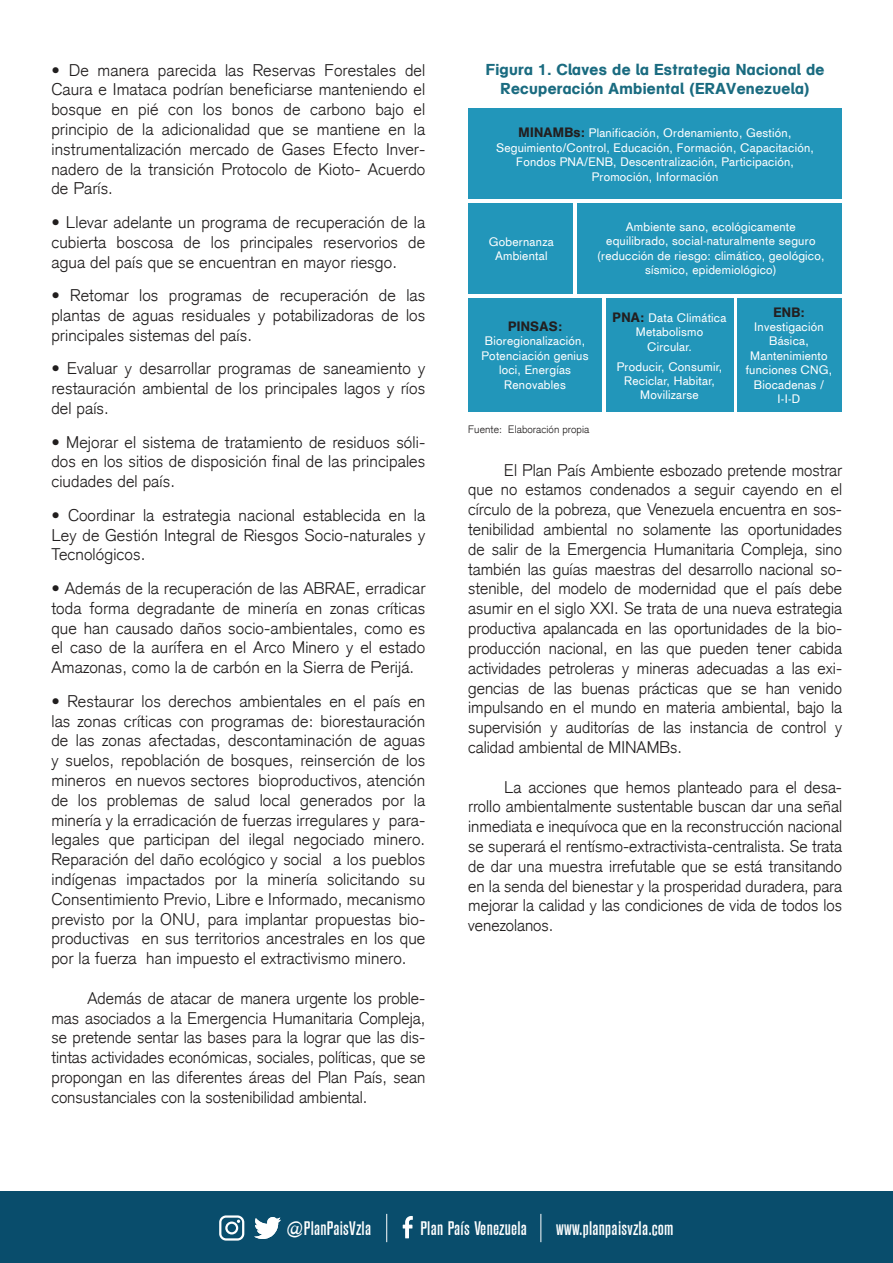
<style>
.page{position:relative;width:893px;height:1263px;background:#fff}
.page>*{position:absolute;margin:0;border:0;box-sizing:border-box;transform-origin:0 0}
.t1{font:500 19.5px "Akzidenz Grot Con BQ";letter-spacing:.015em;color:#fff}
.t2{font:300 16.5px/19.8px "Akzidenz Grotesk CE";letter-spacing:.005em;color:#211e1e;text-align:justify}
.t3{font:500 15.75px/18.9px "AG Schulbuch BQ";letter-spacing:.02em;color:#1a6b80;text-align:center}
.t4{font:500 13.5px "AG Schulbuch Two BQ";letter-spacing:.02em;color:#231f20}
.t5{font:12px/14.4px "Akzidenz Grotesk CE";letter-spacing:.02em;color:#fff;text-align:center}
.t6{font:300 10.5px "Akzidenz Grotesk CE";letter-spacing:.005em;color:#211e1e}
.s1{font-family:"AG Schulbuch Two BQ";font-weight:500;font-size:13.5px;color:#231f20}
</style>
<div class="page">
<div style="left:468px;top:109px;width:374px;height:90px;background:#2296ba"></div>
<div style="left:577px;top:203px;width:265px;height:90px;background:#2296ba"></div>
<div style="left:468px;top:203px;width:105px;height:90px;background:#2296ba"></div>
<div style="left:468px;top:298px;width:133px;height:114px;background:#2296ba"></div>
<div style="left:606px;top:298px;width:127px;height:114px;background:#2296ba"></div>
<div style="left:738px;top:298px;width:104px;height:114px;background:#2296ba"></div>
<div style="left:0;top:1191px;width:893px;height:72px;background:#094d6c"></div>
<svg style="left:219px;top:1215px;width:25px;height:25px"></svg>
<svg style="left:254px;top:1217px;width:27px;height:22px"></svg>
<svg style="left:403px;top:1216px;width:10px;height:22px"></svg>
<svg style="left:386px;top:1214px;width:1px;height:28px"></svg>
<svg style="left:540px;top:1214px;width:1px;height:28px"></svg>
<p class="t2" style="left:51px;top:60px;width:375px">• De manera parecida las Reservas Forestales del Caura e Imataca podrían beneficiarse manteniendo el bosque en pié con los bonos de carbono bajo el principio de la adicionalidad que se mantiene en la instrumentalización mercado de Gases Efecto Inver&shy;nadero de la transición Protocolo de Kioto- Acuerdo de París.</p>
<p class="t2" style="left:51px;top:212px;width:375px">• Llevar adelante un programa de recuperación de la cubierta boscosa de los principales reservorios de agua del país que se encuentran en mayor riesgo.</p>
<p class="t2" style="left:51px;top:285px;width:375px">• Retomar los programas de recuperación de las plantas de aguas residuales y potabilizadoras de los principales sistemas del país.</p>
<p class="t2" style="left:51px;top:358px;width:375px">• Evaluar y desarrollar programas de saneamiento y restauración ambiental de los principales lagos y ríos del país.</p>
<p class="t2" style="left:51px;top:432px;width:375px">• Mejorar el sistema de tratamiento de residuos sóli&shy;dos en los sitios de disposición final de las principales ciudades del país.</p>
<p class="t2" style="left:51px;top:505px;width:375px">• Coordinar la estrategia nacional establecida en la Ley de Gestión Integral de Riesgos Socio-naturales y Tecnológicos.</p>
<p class="t2" style="left:51px;top:578px;width:375px">• Además de la recuperación de las ABRAE, erradicar toda forma degradante de minería en zonas críticas que han causado daños socio-ambientales, como es el caso de la aurífera en el Arco Minero y el estado Amazonas, como la de carbón en la Sierra de Perijá.</p>
<p class="t2" style="left:51px;top:691px;width:375px">• Restaurar los derechos ambientales en el país en las zonas críticas con programas de: biorestauración de las zonas afectadas, descontaminación de aguas y suelos, repoblación de bosques, reinserción de los mineros en nuevos sectores bioproductivos, atención de los problemas de salud local generados por la minería y la erradicación de fuerzas irregulares y para&shy;legales que participan del ilegal negociado minero.<br>Reparación del daño ecológico y social a los pueblos indígenas impactados por la minería solicitando su Consentimiento Previo, Libre e Informado, mecanismo previsto por la ONU, para implantar propuestas bio&shy;productivas en sus territorios ancestrales en los que por la fuerza han impuesto el extractivismo minero.</p>
<p class="t2" style="left:51px;top:988px;width:375px;text-indent:36px">Además de atacar de manera urgente los proble&shy;mas asociados a la Emergencia Humanitaria Compleja, se pretende sentar las bases para la lograr que las dis&shy;tintas actividades económicas, sociales, políticas, que se propongan en las diferentes áreas del Plan País, sean consustanciales con la sostenibilidad ambiental.</p>
<p class="t3" style="left:486px;top:60px;width:340px">Figura 1. Claves de la Estrategia Nacional de<br>Recuperación Ambiental (ERAVenezuela)</p>
<p class="t5" style="left:496px;top:126px;width:319px"><span class="s1">MINAMBs:</span> Planificación, Ordenamiento, Gestión, Seguimiento/Control, Educación, Formación, Capacitación, Fondos PNA/ENB, Descentralización, Participación, Promoción, Información</p>
<p class="t5" style="left:597px;top:219px;width:229px">Ambiente sano, ecológicamente equilibrado, social-naturalmente seguro (reducción de riesgo: climático, geológico, sísmico, epidemiológico)</p>
<p class="t5" style="left:489px;top:234px;width:66px">Gobernanza<br>Ambiental</p>
<p class="t4" style="left:508px;top:318px;width:55px">PINSAS:</p>
<p class="t5" style="left:481px;top:334px;width:109px">Bioregionalización,<br>Potenciación genius loci, Energías<br>Renovables</p>
<p class="t6" style="left:468px;top:422px;width:123px">Fuente: Elaboración propia</p>
<p class="t5" style="left:613px;top:310px;width:115px"><span class="s1">PNA:</span> Data Climática<br>Metabolismo<br>Circular.</p>
<p class="t5" style="left:617px;top:359px;width:107px">Producir, Consumir,<br>Reciclar, Habitar,<br>Movilizarse</p>
<p class="t4" style="left:773px;top:304px;width:33px">ENB:</p>
<p class="t5" style="left:746px;top:319px;width:88px">Investigación<br>Básica,<br>Mantenimiento funciones CNG,<br>Biocadenas /<br>I-I-D</p>
<p class="t2" style="left:468px;top:460px;width:375px;text-indent:36px">El Plan País Ambiente esbozado pretende mostrar que no estamos condenados a seguir cayendo en el círculo de la pobreza, que Venezuela encuentra en sos&shy;tenibilidad ambiental no solamente las oportunidades de salir de la Emergencia Humanitaria Compleja, sino también las guías maestras del desarrollo nacional so&shy;stenible, del modelo de modernidad que el país debe asumir en el siglo XXI. Se trata de una nueva estrategia productiva apalancada en las oportunidades de la bio&shy;producción nacional, en las que pueden tener cabida actividades petroleras y mineras adecuadas a las exi&shy;gencias de las buenas prácticas que se han venido impulsando en el mundo en materia ambiental, bajo la supervisión y auditorías de las instancia de control y calidad ambiental de MINAMBs.</p>
<p class="t2" style="left:468px;top:777px;width:375px;text-indent:36px">La acciones que hemos planteado para el desa&shy;rrollo ambientalmente sustentable buscan dar una señal inmediata e inequívoca que en la reconstrucción nacional se superará el rentísmo-extractivista-centralista. Se trata de dar una muestra irrefutable que se está transitando en la senda del bienestar y la prosperidad duradera, para mejorar la calidad y las condiciones de vida de todos los venezolanos.</p>
<p class="t1" style="left:286px;top:1217px;width:86px">@PlanPaisVzla</p>
<p class="t1" style="left:420px;top:1217px;width:108px">Plan País Venezuela</p>
<p class="t1" style="left:556px;top:1217px;width:119px">www.planpaisvzla.com</p>
</div>
